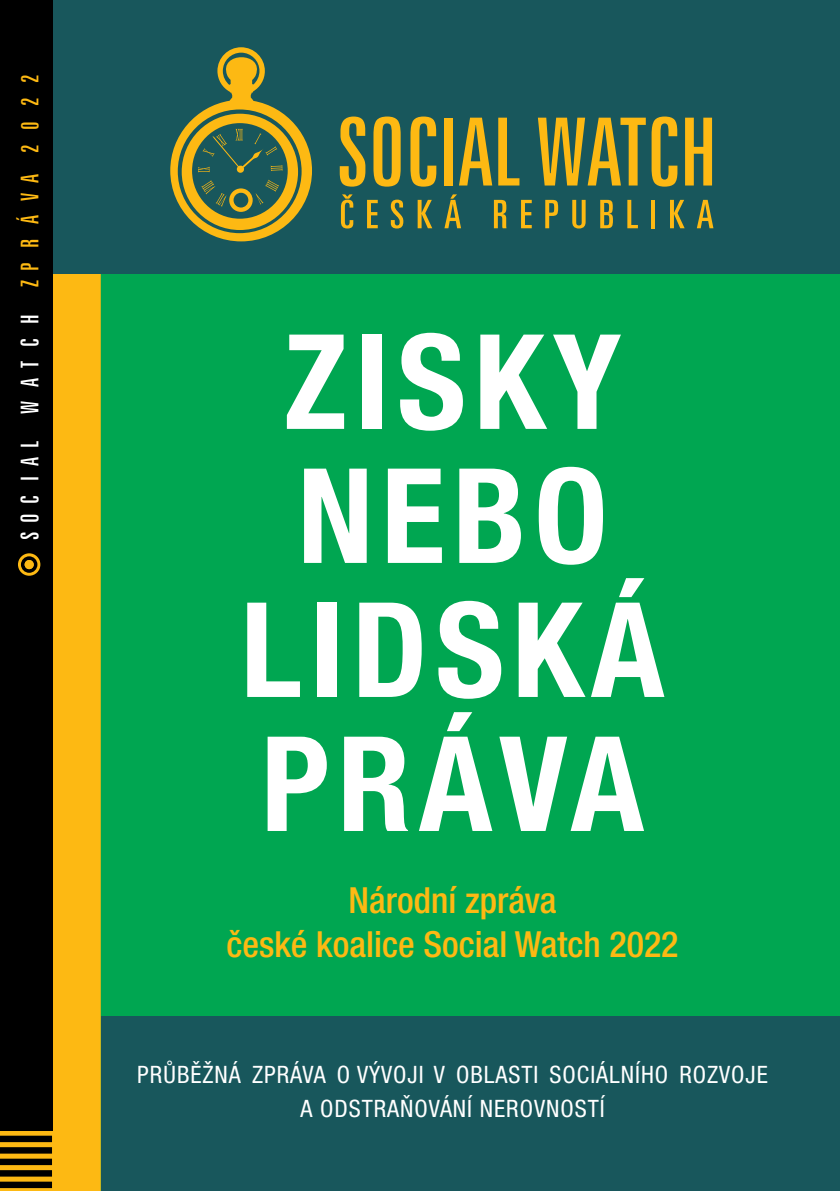
<style>
.page{position:relative;width:840px;height:1191px;background:#fff}
.page>*{position:absolute;margin:0;border:0;box-sizing:border-box;transform-origin:0 0}
.t1{font:700 condensed 132px/134px "Helvetica Neue LT Pro";letter-spacing:.06em;color:#fff;text-align:center}
.t2{font:500 condensed 36px/43.2px "Helvetica Neue LT Pro";color:#fdb913;text-align:center}
.t3{font:extra-condensed 24.4px "Zurich BT";letter-spacing:.385em;color:#fff}
.t4{font:condensed 24px/34px "Helvetica Neue LT Pro";letter-spacing:.04em;color:#fff;text-align:center}
.s1{color:#fdb913}
</style>
<div class="page">
<div style="left:100px;top:241px;width:739px;height:950px;background:#00a651"></div>
<div style="left:0;top:273px;width:101px;height:918px;background:#fdb913"></div>
<div style="left:52px;top:0;width:787px;height:273px;background:#18575c"></div>
<div style="left:101px;top:1016px;width:738px;height:175px;background:#18575c"></div>
<svg style="left:0;top:1135px;width:52px;height:53px;background:#634807"></svg>
<div style="left:0;top:0;width:52px;height:1130px;background:#000"></div>
<svg style="left:18px;top:553px;width:22px;height:23px"></svg>
<svg style="left:21px;top:556px;width:16px;height:17px"></svg>
<svg style="left:25px;top:560px;width:9px;height:9px"></svg>
<svg style="left:339px;top:116px;width:26px;height:71px"></svg>
<svg style="left:373px;top:116px;width:27px;height:71px"></svg>
<svg style="left:410px;top:116px;width:26px;height:71px"></svg>
<div style="left:444px;top:118px;width:9px;height:67px;background:#fdb913"></div>
<svg style="left:459px;top:118px;width:33px;height:67px"></svg>
<svg style="left:498px;top:118px;width:21px;height:67px"></svg>
<svg style="left:538px;top:118px;width:107px;height:67px"></svg>
<svg style="left:651px;top:116px;width:26px;height:71px"></svg>
<svg style="left:685px;top:118px;width:26px;height:67px"></svg>
<svg style="left:170px;top:47px;width:142px;height:194px"></svg>
<svg style="left:341px;top:194px;width:12px;height:34px"></svg>
<svg style="left:367px;top:200px;width:10px;height:28px"></svg>
<svg style="left:390px;top:200px;width:13px;height:28px"></svg>
<svg style="left:417px;top:200px;width:15px;height:28px"></svg>
<svg style="left:444px;top:194px;width:17px;height:34px"></svg>
<svg style="left:493px;top:200px;width:13px;height:28px"></svg>
<svg style="left:521px;top:200px;width:10px;height:28px"></svg>
<svg style="left:545px;top:200px;width:13px;height:28px"></svg>
<svg style="left:572px;top:200px;width:13px;height:28px"></svg>
<svg style="left:600px;top:200px;width:12px;height:28px"></svg>
<svg style="left:627px;top:200px;width:10px;height:28px"></svg>
<hr style="left:651px;top:200px;width:4px;height:28px;background:#fdb913">
<svg style="left:670px;top:200px;width:14px;height:28px"></svg>
<svg style="left:697px;top:200px;width:16px;height:28px"></svg>
<p class="t3" style="left:16px;top:540px;width:467px;rotate:-90deg">SOC IAL W AT C H <span class="s1">ZP R Á VA 2 0 2 2</span></p>
<h1 class="t1" style="left:240px;top:313px;width:425px">ZISKY<br>NEBO<br>LIDSKÁ<br>PRÁVA</h1>
<h2 class="t2" style="left:226px;top:878px;width:453px">Národní zpráva<br>české koalice Social Watch 2022</h2>
<p class="t4" style="left:137px;top:1057px;width:632px">PRŮBĚŽNÁ ZPRÁVA O VÝVOJI V OBLASTI SOCIÁLNÍHO ROZVOJE<br>A ODSTRAŇOVÁNÍ NEROVNOSTÍ</p>
</div>
